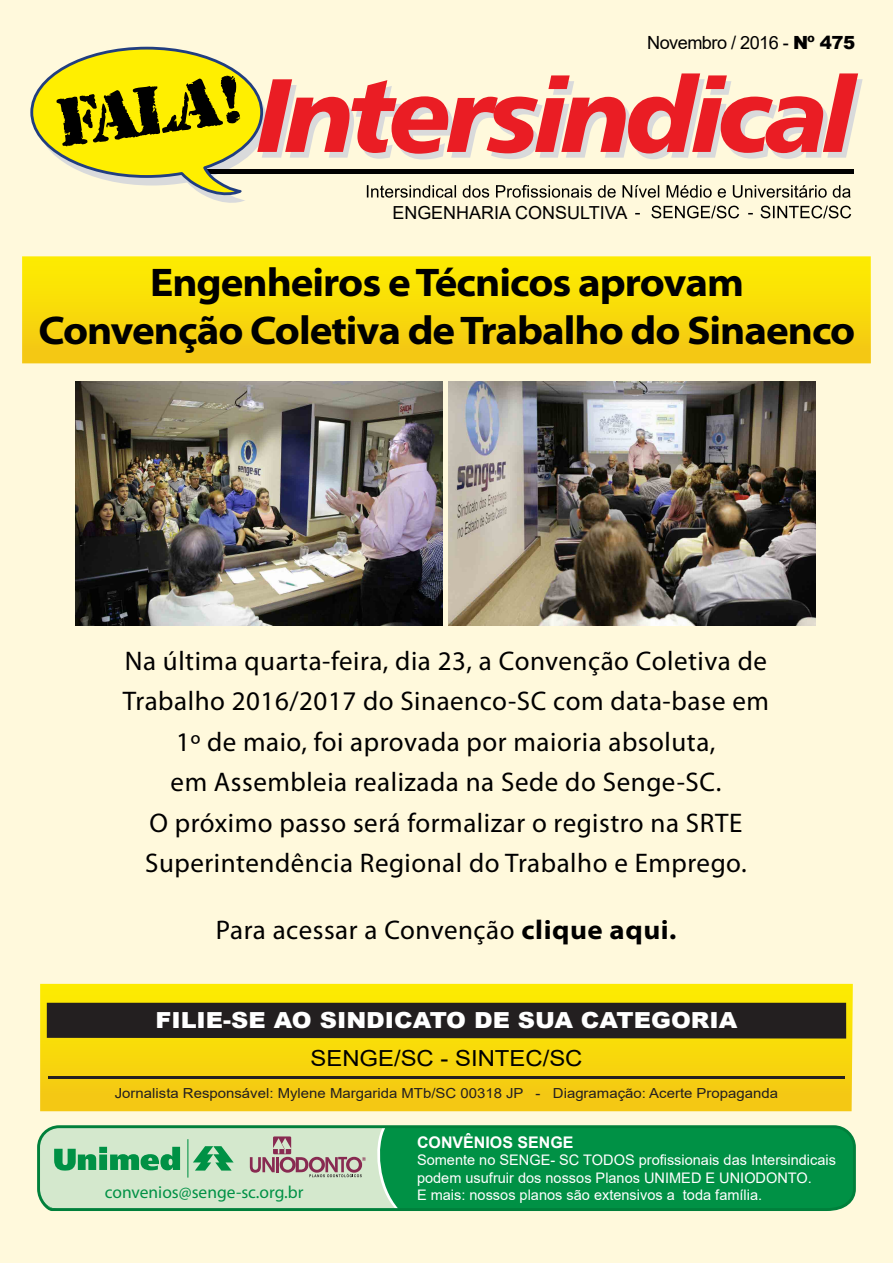
<style>
.page{position:relative;width:893px;height:1263px;background:#fff9dc}
.page>*{position:absolute;margin:0;border:0;box-sizing:border-box;transform-origin:0 0}
.t1{font:700 semi-expanded 40.2px/48px "Myriad Pro";letter-spacing:-.025em;color:#000;text-align:center}
.t2{font:27px/40.5px "Myriad Pro";letter-spacing:.02em;color:#000;text-align:center}
.t3{font:900 22.2px "Arial";color:#fff;scale:1.08 1}
.t4{font:22.2px "Arial";color:#000;scale:1.08 1}
.t5{font:18.15px "Arial";letter-spacing:-.03em;color:#000}
.t6{font:18px "Arial";color:#000}
.t7{font:17.4px "Myriad Pro";color:#009145}
.t8{font:700 16.05px "Arial";color:#fff}
.t9{font:14.55px/17.4px "Arial";color:#fff}
.t10{font:13.8px "Arial";color:#231f20;scale:1.08 1}
.s1{font-weight:900}
.s2{font-weight:700;font-stretch:semi-expanded}
</style>
<div class="page">
<svg style="left:40px;top:984px;width:813px;height:127px;background:#f6d50c"></svg>
<div style="left:47px;top:1003px;width:799px;height:35px;background:#231f20"></div>
<div style="left:22px;top:256px;width:849px;height:107px;background:linear-gradient(to bottom,#fdef00,#f3c515)"></div>
<svg style="left:30px;top:46px;width:833px;height:172px"></svg>
<hr style="left:48px;top:1076px;width:797px;height:3px;background:#231f20">
<svg style="left:37px;top:1125px;width:819px;height:86px;background:#039046"></svg>
<svg style="left:39px;top:1126px;width:360px;height:83px;background:#b0d2b2"></svg>
<img style="left:76px;top:381px;width:367px;height:245px">
<img style="left:449px;top:381px;width:366px;height:244px">
<p class="t5" style="left:647px;top:30px;width:209px">Novembro / 2016 - <span class="s1">Nº 475</span></p>
<p class="t6" style="left:392px;top:200px;width:236px">ENGENHARIA CONSULTIVA</p>
<h1 class="t1" style="left:39px;top:259px;width:818px">Engenheiros e Técnicos aprovam<br>Convenção Coletiva de Trabalho do Sinaenco</h1>
<p class="t2" style="left:123px;top:640px;width:648px">Na última quarta-feira, dia 23, a Convenção Coletiva de Trabalho 2016/2017 do Sinaenco-SC com data-base em 1º de maio, foi aprovada por maioria absoluta,<br>em Assembleia realizada na Sede do Senge-SC.<br>O próximo passo será formalizar o registro na SRTE Superintendência Regional do Trabalho e Emprego.</p>
<p class="t2" style="left:216px;top:910px;width:462px">Para acessar a Convenção <span class="s2">clique aqui.</span></p>
<p class="t3" style="left:155px;top:1004px;width:540px">FILIE-SE AO SINDICATO DE SUA CATEGORIA</p>
<p class="t4" style="left:310px;top:1043px;width:253px">SENGE/SC - SINTEC/SC</p>
<p class="t10" style="left:115px;top:1084px;width:616px">Jornalista Responsável: Mylene Margarida MTb/SC 00318 JP - Diagramação: Acerte Propaganda</p>
<p class="t8" style="left:417px;top:1131px;width:158px">CONVÊNIOS SENGE</p>
<p class="t9" style="left:417px;top:1151px;width:420px">Somente no SENGE- SC TODOS profissionais das Intersindicais podem usufruir dos nossos Planos UNIMED E UNIODONTO.</p>
<p class="t7" style="left:105px;top:1181px;width:200px">convenios@senge-sc.org.br</p>
<p class="t9" style="left:417px;top:1186px;width:347px">E mais: nossos planos são extensivos a toda família.</p>
</div>
